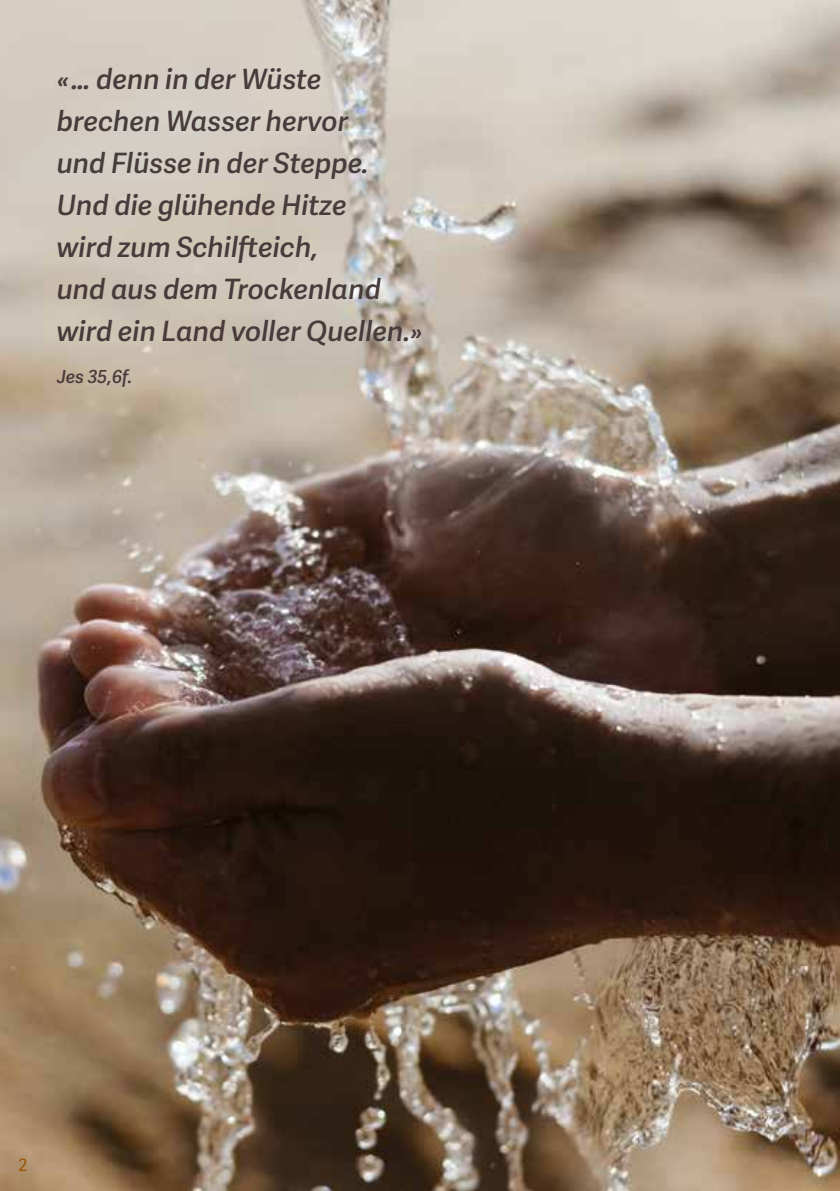
<style>
.page{position:relative;width:840px;height:1191px;background:#fff}
.page>*{position:absolute;margin:0;border:0;box-sizing:border-box;transform-origin:0 0}
.t1{font:italic 600 28px/42px "Adelle Sans";color:#473b3b}
.t2{font:italic 600 18px "Adelle Sans";color:#473b3b}
.t3{font:17px "Adelle Sans";color:#9b5400}
</style>
<div class="page">
<img style="left:0;top:0;width:839px;height:1191px">
<p class="t1" style="left:57px;top:57px;width:367px">«… denn in der Wüste brechen Wasser hervor<br>und Flüsse in der Steppe.<br>Und die glühende Hitze<br>wird zum Schilfteich,<br>und aus dem Trockenland wird ein Land voller Quellen.»</p>
<p class="t2" style="left:57px;top:363px;width:77px">Jes 35,6f.</p>
<p class="t3" style="left:18px;top:1153px;width:10px">2</p>
</div>
